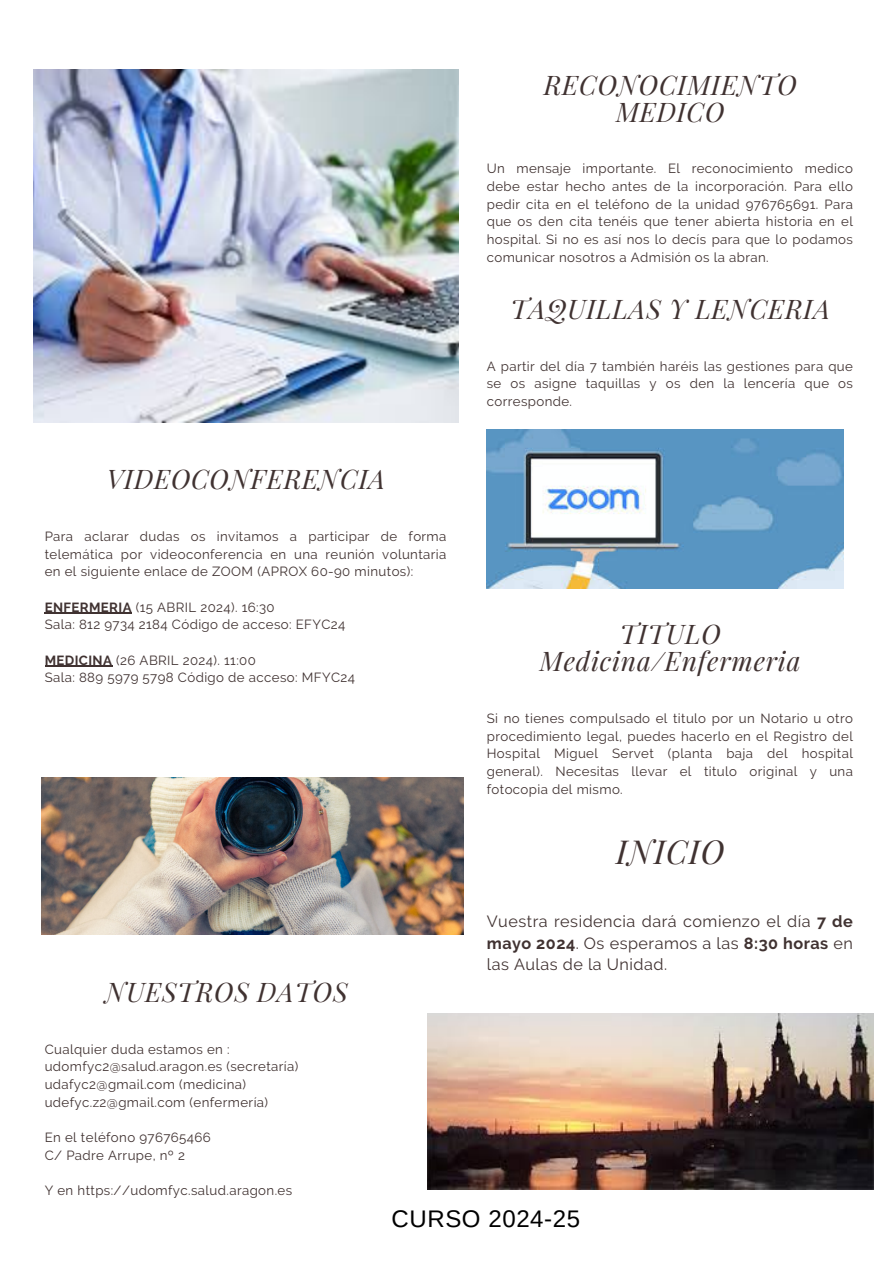
<style>
.page{position:relative;width:894px;height:1264px;background:#fff}
.page>*{position:absolute;margin:0;border:0;box-sizing:border-box;transform-origin:0 0}
.t1{font:italic 32.4px "Playfair Display";letter-spacing:.03em;color:#403231}
.t2{font:italic 26.4px/27px "Playfair Display";letter-spacing:.03em;color:#403231;text-align:center}
.t3{font:24px "Arimo";letter-spacing:.025em;color:#000}
.t4{font:16.2px/21.6px "Raleway";letter-spacing:.03em;color:#403231;text-align:justify}
.t5{font:13.2px/17.7px "Raleway";letter-spacing:.03em;color:#403231;text-align:justify}
.s1{font-weight:700}
</style>
<div class="page">
<img style="left:42px;top:777px;width:421px;height:157px">
<img style="left:486px;top:429px;width:357px;height:159px">
<img style="left:34px;top:69px;width:424px;height:353px">
<hr style="left:45px;top:612px;width:87px;height:2px;background:#403231">
<hr style="left:45px;top:665px;width:67px;height:1px;background:#403231">
<img style="left:427px;top:1013px;width:446px;height:176px">
<p class="t2" style="left:543px;top:70px;width:254px">RECONOCIMIENTO<br>MEDICO</p>
<h1 class="t5" style="left:486px;top:160px;width:367px">Un mensaje importante. El reconocimiento medico debe estar hecho antes de la incorporación. Para ello pedir cita en el teléfono de la unidad 976765691. Para que os den cita tenéis que tener abierta historia en el hospital. Si no es así nos lo decís para que lo podamos comunicar nosotros a Admisión os la abran.</h1>
<p class="t2" style="left:107px;top:464px;width:280px">VIDEOCONFERENCIA</p>
<p class="t5" style="left:45px;top:527px;width:403px">Para aclarar dudas os invitamos a participar de forma telemática por videoconferencia en una reunión voluntaria en el siguiente enlace de ZOOM (APROX 60-90 minutos):</p>
<h1 class="t5" style="left:45px;top:598px;width:231px"><span class="s1">ENFERMERIA</span> (15 ABRIL 2024). 16:30</h1>
<p class="t5" style="left:45px;top:615px;width:302px">Sala: 812 9734 2184 Código de acceso: EFYC24</p>
<p class="t5" style="left:45px;top:651px;width:212px"><span class="s1">MEDICINA</span> (26 ABRIL 2024). 11:00</p>
<p class="t5" style="left:45px;top:668px;width:312px">Sala: 889 5979 5798 Código de acceso: MFYC24</p>
<h3 class="t2" style="left:105px;top:977px;width:244px">NUESTROS DATOS</h3>
<h1 class="t5" style="left:45px;top:1040px;width:186px">Cualquier duda estamos en :</h1>
<p class="t5" style="left:45px;top:1057px;width:255px">udomfyc2@salud.aragon.es (secretaría)</p>
<p class="t5" style="left:45px;top:1075px;width:203px">udafyc2@gmail.com (medicina)</p>
<p class="t5" style="left:45px;top:1092px;width:225px">udefyc.z2@gmail.com (enfermería)</p>
<p class="t5" style="left:45px;top:1128px;width:168px">En el teléfono 976765466</p>
<p class="t5" style="left:45px;top:1145px;width:142px">C/ Padre Arrupe, nº 2</p>
<p class="t5" style="left:45px;top:1181px;width:249px">Y en https://udomfyc.salud.aragon.es</p>
<p class="t2" style="left:510px;top:294px;width:321px">TAQUILLAS Y LENCERIA</p>
<h2 class="t5" style="left:486px;top:357px;width:367px">A partir del día 7 también haréis las gestiones para que se os asigne taquillas y os den la lencería que os corresponde.</h2>
<p class="t2" style="left:540px;top:619px;width:262px">TITULO<br>Medicina/Enfermeria</p>
<h1 class="t5" style="left:486px;top:709px;width:367px">Si no tienes compulsado el titulo por un Notario u otro procedimiento legal, puedes hacerlo en el Registro del Hospital Miguel Servet (planta baja del hospital general). Necesitas llevar el titulo original y una fotocopia del mismo.</h1>
<p class="t1" style="left:616px;top:828px;width:110px">INICIO</p>
<h1 class="t4" style="left:486px;top:910px;width:367px">Vuestra residencia dará comienzo el día <span class="s1">7 de mayo 2024</span>. Os esperamos a las <span class="s1">8:30 horas</span> en las Aulas de la Unidad.</h1>
<p class="t3" style="left:391px;top:1204px;width:190px">CURSO 2024-25</p>
</div>
